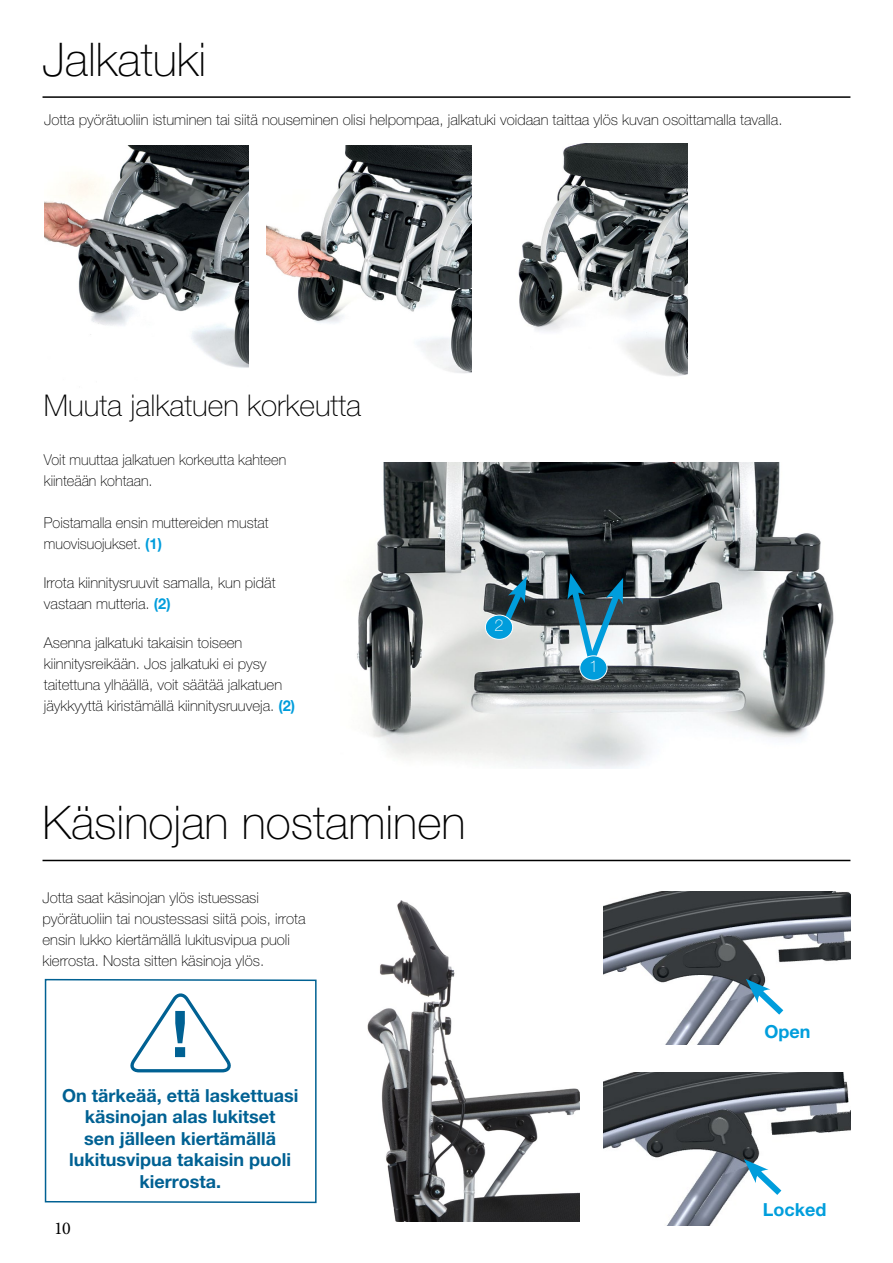
<style>
.page{position:relative;width:893px;height:1263px;background:#fff}
.page>*{position:absolute;margin:0;border:0;box-sizing:border-box;transform-origin:0 0}
.t1{font:100 46.5px "Helvetica Neue LT Pro";color:#000}
.t2{font:100 30px "Helvetica Neue LT Pro";color:#000}
.t3{font:700 18px/21.6px "Helvetica Neue LT Pro";color:#006193;text-align:center}
.t4{font:700 18px "Helvetica Neue LT Pro";color:#009edc}
.t5{font:18px "Minion Pro";color:#000}
.t6{font:100 16.35px "Helvetica Neue LT Pro";color:#fff}
.t7{font:100 15px/21px "Helvetica Neue LT Pro";color:#000}
.s1{font-weight:700;color:#009ddc}
</style>
<div class="page">
<hr style="left:43px;top:96px;width:807px;height:2px;background:#000">
<img style="left:44px;top:145px;width:205px;height:223px">
<img style="left:518px;top:143px;width:170px;height:233px">
<img style="left:266px;top:145px;width:205px;height:228px">
<img style="left:357px;top:462px;width:477px;height:307px">
<svg style="left:567px;top:573px;width:59px;height:105px"></svg>
<div style="left:580px;top:656px;width:27px;height:24px;background:#009ddc;border-radius:50%"></div>
<div style="left:579px;top:655px;width:28px;height:25px;border:1px solid #fff;border-radius:50%"></div>
<svg style="left:496px;top:576px;width:32px;height:58px;background:#3f6370"></svg>
<div style="left:485px;top:615px;width:28px;height:24px;background:#009ddc;border-radius:50%"></div>
<div style="left:485px;top:615px;width:28px;height:25px;border:1px solid #fff;border-radius:50%"></div>
<hr style="left:43px;top:860px;width:807px;height:1px;background:#000">
<img style="left:367px;top:901px;width:213px;height:320px">
<svg style="left:44px;top:978px;width:273px;height:226px"></svg>
<svg style="left:126px;top:994px;width:106px;height:80px"></svg>
<img style="left:604px;top:891px;width:246px;height:153px">
<img style="left:604px;top:1072px;width:246px;height:153px">
<svg style="left:746px;top:979px;width:44px;height:42px"></svg>
<svg style="left:744px;top:1159px;width:44px;height:42px"></svg>
<h1 class="t1" style="left:43px;top:33px;width:165px">Jalkatuki</h1>
<p class="t7" style="left:44px;top:109px;width:740px">Jotta pyörätuoliin istuminen tai siitä nouseminen olisi helpompaa, jalkatuki voidaan taittaa ylös kuvan osoittamalla tavalla.</p>
<h2 class="t2" style="left:44px;top:389px;width:319px">Muuta jalkatuen korkeutta</h2>
<p class="t7" style="left:44px;top:450px;width:244px">Voit muuttaa jalkatuen korkeutta kahteen kiinteään kohtaan.</p>
<p class="t7" style="left:44px;top:513px;width:226px">Poistamalla ensin muttereiden mustat muovisuojukset. <span class="s1">(1)</span></p>
<p class="t7" style="left:44px;top:573px;width:233px">Irrota kiinnitysruuvit samalla, kun pidät vastaan mutteria. <span class="s1">(2)</span></p>
<p class="t7" style="left:44px;top:633px;width:253px">Asenna jalkatuki takaisin toiseen kiinnitysreikään. Jos jalkatuki ei pysy taitettuna ylhäällä, voit säätää jalkatuen jäykkyyttä kiristämällä kiinnitysruuveja. <span class="s1">(2)</span></p>
<p class="t6" style="left:495px;top:616px;width:11px">2</p>
<h1 class="t1" style="left:43px;top:796px;width:425px">Käsinojan nostaminen</h1>
<p class="t7" style="left:43px;top:887px;width:264px">Jotta saat käsinojan ylös istuessasi pyörätuoliin tai noustessasi siitä pois, irrota ensin lukko kiertämällä lukitusvipua puoli kierrosta. Nosta sitten käsinoja ylös.</p>
<p class="t3" style="left:62px;top:1084px;width:238px">On tärkeää, että laskettuasi käsinojan alas lukitset<br>sen jälleen kiertämällä lukitusvipua takaisin puoli kierrosta.</p>
<p class="t5" style="left:54px;top:1216px;width:18px">10</p>
<p class="t6" style="left:589px;top:657px;width:11px">1</p>
<p class="t4" style="left:765px;top:1021px;width:48px">Open</p>
<p class="t4" style="left:763px;top:1198px;width:65px">Locked</p>
</div>
